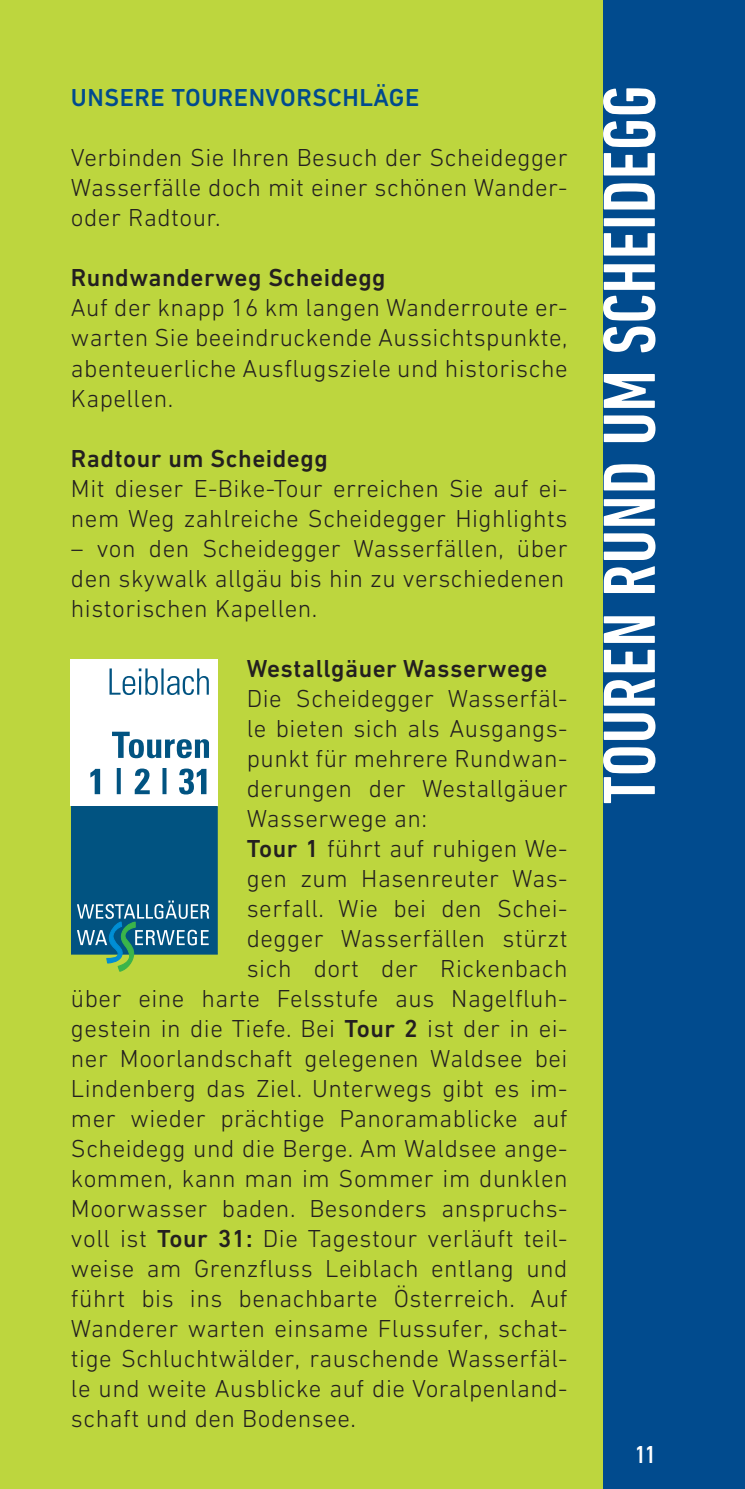
<style>
.page{position:relative;width:745px;height:1489px;background:#fff}
.page>*{position:absolute;margin:0;border:0;box-sizing:border-box;transform-origin:0 0}
.t1{font:300 25px/30px "DIN Next W1 G";letter-spacing:.02em;color:#231f20;text-align:justify}
.t2{font:500 25px "DIN Next W1 G";letter-spacing:.02em;color:#231f20}
.t3{font:500 25px "DIN Next W1 G";letter-spacing:.02em;color:#014b8e}
.t4{font:500 condensed 25px "DIN Next W1 G";color:#fff}
.s1{font-weight:500}
</style>
<div class="page">
<div style="left:0;top:0;width:744px;height:1488px;background:#bdd63e"></div>
<div style="left:602px;top:0;width:142px;height:1488px;background:#014b8e"></div>
<svg style="left:602px;top:88px;width:53px;height:715px"></svg>
<div style="left:71px;top:659px;width:147px;height:147px;background:#fff"></div>
<div style="left:71px;top:806px;width:146px;height:148px;background:#015381"></div>
<svg style="left:77px;top:900px;width:132px;height:72px"></svg>
<svg style="left:90px;top:768px;width:116px;height:26px"></svg>
<svg style="left:112px;top:731px;width:97px;height:27px"></svg>
<svg style="left:109px;top:668px;width:100px;height:27px"></svg>
<p class="t3" style="left:71px;top:83px;width:349px">UNSERE TOURENVORSCHLÄGE</p>
<p class="t1" style="left:71px;top:143px;width:498px">Verbinden Sie Ihren Besuch der Scheidegger Wasserfälle doch mit einer schönen Wander&shy;oder Radtour.</p>
<p class="t2" style="left:71px;top:263px;width:316px">Rundwanderweg Scheidegg</p>
<p class="t1" style="left:71px;top:293px;width:498px">Auf der knapp 16 km langen Wanderroute er&shy;warten Sie beeindruckende Aussichtspunkte, abenteuerliche Ausflugsziele und historische Kapellen.</p>
<p class="t2" style="left:71px;top:443px;width:258px">Radtour um Scheidegg</p>
<p class="t1" style="left:71px;top:473px;width:498px">Mit dieser E-Bike-Tour erreichen Sie auf ei&shy;nem Weg zahlreiche Scheidegger Highlights</p>
<p class="t1" style="left:71px;top:533px;width:498px;text-align:left">– von den Scheidegger Wasserfällen, über den skywalk allgäu bis hin zu verschiedenen historischen Kapellen.</p>
<p class="t2" style="left:246px;top:653px;width:302px">Westallgäuer Wasserwege</p>
<p class="t1" style="left:246px;top:683px;width:322px">Die Scheidegger Wasserfäl-</p>
<p class="t1" style="left:246px;top:713px;width:322px">le bieten sich als Ausgangs-</p>
<p class="t1" style="left:246px;top:743px;width:322px">punkt für mehrere Rundwan-</p>
<p class="t1" style="left:246px;top:773px;width:322px">derungen der Westallgäuer</p>
<p class="t1" style="left:246px;top:803px;width:182px">Wasserwege an:</p>
<p class="t1" style="left:246px;top:833px;width:322px"><span class="s1">Tour 1</span> führt auf ruhigen We-</p>
<p class="t1" style="left:246px;top:863px;width:322px">gen zum Hasenreuter Was-</p>
<p class="t1" style="left:246px;top:893px;width:322px">serfall. Wie bei den Schei-</p>
<p class="t1" style="left:246px;top:923px;width:322px">degger Wasserfällen stürzt</p>
<p class="t1" style="left:246px;top:953px;width:322px">sich dort der Rickenbach</p>
<p class="t1" style="left:71px;top:983px;width:498px">über eine harte Felsstufe aus Nagelfluh-</p>
<p class="t1" style="left:71px;top:1013px;width:498px">gestein in die Tiefe. Bei <span class="s1">Tour 2</span> ist der in ei-</p>
<p class="t1" style="left:71px;top:1043px;width:498px">ner Moorlandschaft gelegenen Waldsee bei</p>
<p class="t1" style="left:71px;top:1073px;width:498px">Lindenberg das Ziel. Unterwegs gibt es im-</p>
<p class="t1" style="left:71px;top:1103px;width:498px">mer wieder prächtige Panoramablicke auf</p>
<p class="t1" style="left:71px;top:1133px;width:498px">Scheidegg und die Berge. Am Waldsee ange-</p>
<p class="t1" style="left:71px;top:1163px;width:498px">kommen, kann man im Sommer im dunklen</p>
<p class="t1" style="left:71px;top:1193px;width:498px">Moorwasser baden. Besonders anspruchs-</p>
<p class="t1" style="left:71px;top:1223px;width:498px">voll ist <span class="s1">Tour 31:</span> Die Tagestour verläuft teil-</p>
<p class="t1" style="left:71px;top:1253px;width:498px">weise am Grenzfluss Leiblach entlang und</p>
<p class="t1" style="left:71px;top:1283px;width:498px">führt bis ins benachbarte Österreich. Auf</p>
<p class="t1" style="left:71px;top:1313px;width:498px">Wanderer warten einsame Flussufer, schat-</p>
<p class="t1" style="left:71px;top:1343px;width:498px">tige Schluchtwälder, rauschende Wasserfäl-</p>
<p class="t1" style="left:71px;top:1373px;width:498px">le und weite Ausblicke auf die Voralpenland-</p>
<p class="t1" style="left:71px;top:1403px;width:286px">schaft und den Bodensee.</p>
<p class="t4" style="left:635px;top:1440px;width:22px">11</p>
</div>
